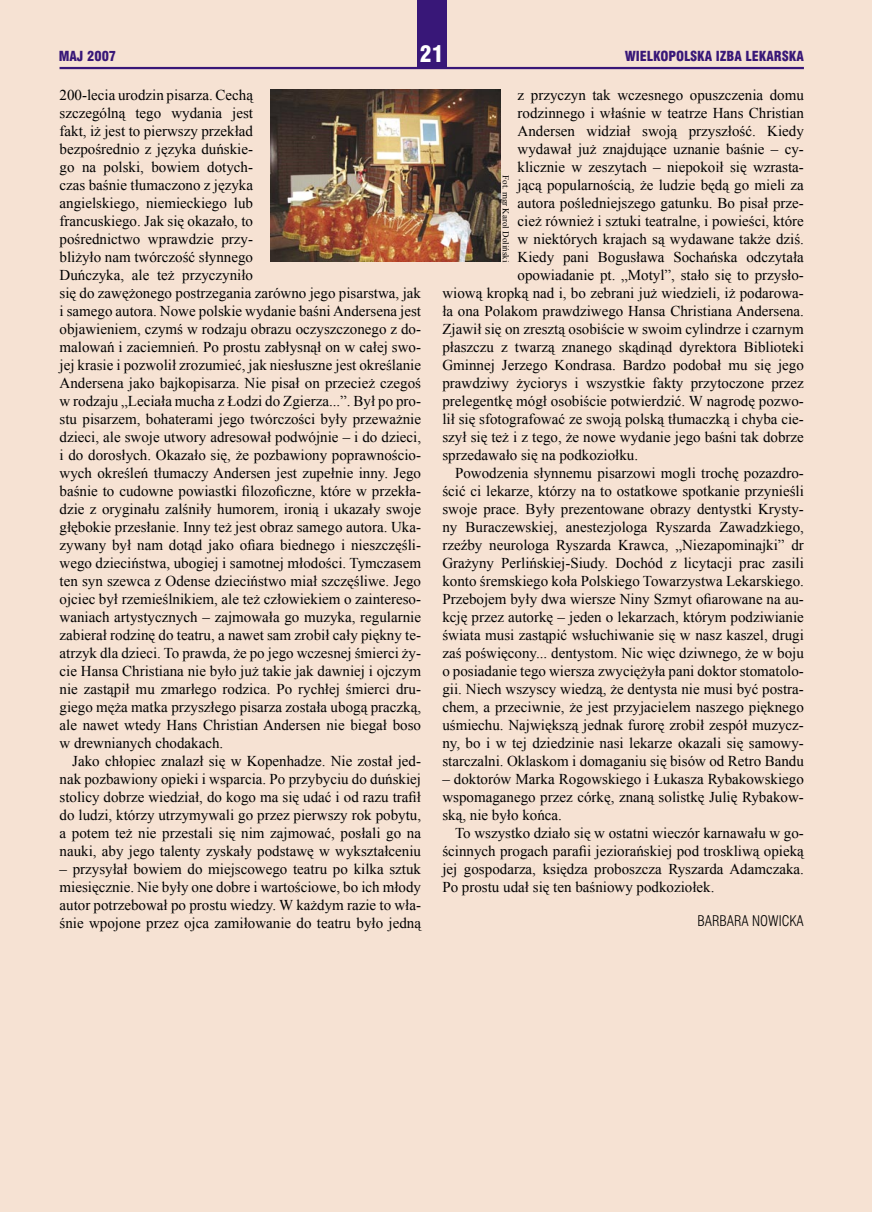
<style>
.page{position:relative;width:872px;height:1212px;background:#f6e2d3}
.page>*{position:absolute;margin:0;border:0;box-sizing:border-box;transform-origin:0 0}
.t1{font:21px "Swis 721 Blk Cn PL";color:#fff}
.TEXT_GLOWNY{font:15px/18px "Times New Roman";color:#000;text-align:justify}
.TEXT_AKAPITOWY{font:15px/18px "Times New Roman";color:#000}
.podpis_art_duzy{font:13.5px "Swis 721 Lt Cn PL";color:#000}
.t2{font:12.75px "Swis 721 Blk Cn PL";color:#381778}
.FOTOGRAF{font:9px "Times New Roman";color:#000}
</style>
<div class="page">
<img style="left:270px;top:89px;width:230px;height:173px">
<div style="left:417px;top:0;width:29px;height:68px;background:#381778"></div>
<hr style="left:60px;top:67px;width:744px;height:2px;background:#381778">
<p class="t2" style="left:59px;top:48px;width:59px">MAJ 2007</p>
<p class="t1" style="left:420px;top:40px;width:25px">21</p>
<p class="t2" style="left:625px;top:48px;width:181px">WIELKOPOLSKA IZBA LEKARSKA</p>
<p class="TEXT_AKAPITOWY" style="left:60px;top:85px;width:363px">200-lecia urodzin pisarza. Cechą<br>szczególną tego wydania jest<br>fakt, iż jest to pierwszy przekład<br>bezpośrednio z języka duńskie-<br>go na polski, bowiem dotych-<br>czas baśnie tłumaczono z języka<br>angielskiego, niemieckiego lub<br>francuskiego. Jak się okazało, to<br>pośrednictwo wprawdzie przy-<br>bliżyło nam twórczość słynnego<br>Duńczyka, ale też przyczyniło<br>się do zawężonego postrzegania zarówno jego pisarstwa, jak i samego autora. Nowe polskie wydanie baśni Andersena jest objawieniem, czymś w rodzaju obrazu oczyszczonego z do&shy;malowań i zaciemnień. Po prostu zabłysnął on w całej swo&shy;jej krasie i pozwolił zrozumieć, jak niesłuszne jest określanie Andersena jako bajkopisarza. Nie pisał on przecież czegoś w rodzaju „Leciała mucha z Łodzi do Zgierza...”. Był po pro&shy;stu pisarzem, bohaterami jego twórczości były przeważnie dzieci, ale swoje utwory adresował podwójnie – i do dzieci, i do dorosłych. Okazało się, że pozbawiony poprawnościo&shy;wych określeń tłumaczy Andersen jest zupełnie inny. Jego baśnie to cudowne powiastki filozoficzne, które w przekła&shy;dzie z oryginału zalśniły humorem, ironią i ukazały swoje głębokie przesłanie. Inny też jest obraz samego autora. Uka&shy;zywany był nam dotąd jako ofiara biednego i nieszczęśli&shy;wego dzieciństwa, ubogiej i samotnej młodości. Tymczasem ten syn szewca z Odense dzieciństwo miał szczęśliwe. Jego ojciec był rzemieślnikiem, ale też człowiekiem o zaintereso&shy;waniach artystycznych – zajmowała go muzyka, regularnie zabierał rodzinę do teatru, a nawet sam zrobił cały piękny te&shy;atrzyk dla dzieci. To prawda, że po jego wczesnej śmierci ży&shy;cie Hansa Christiana nie było już takie jak dawniej i ojczym nie zastąpił mu zmarłego rodzica. Po rychłej śmierci dru&shy;giego męża matka przyszłego pisarza została ubogą praczką, ale nawet wtedy Hans Christian Andersen nie biegał boso w drewnianych chodakach.</p>
<p class="TEXT_GLOWNY" style="left:60px;top:751px;width:363px;text-indent:13px">Jako chłopiec znalazł się w Kopenhadze. Nie został jed&shy;nak pozbawiony opieki i wsparcia. Po przybyciu do duńskiej stolicy dobrze wiedział, do kogo ma się udać i od razu trafił do ludzi, którzy utrzymywali go przez pierwszy rok pobytu, a potem też nie przestali się nim zajmować, posłali go na nauki, aby jego talenty zyskały podstawę w wykształceniu</p>
<p class="TEXT_GLOWNY" style="left:60px;top:859px;width:363px">– przysyłał bowiem do miejscowego teatru po kilka sztuk miesięcznie. Nie były one dobre i wartościowe, bo ich młody autor potrzebował po prostu wiedzy. W każdym razie to wła&shy;śnie wpojone przez ojca zamiłowanie do teatru było jedną</p>
<p class="TEXT_GLOWNY" style="left:517px;top:85px;width:288px">z przyczyn tak wczesnego opuszczenia domu</p>
<p class="TEXT_GLOWNY" style="left:517px;top:103px;width:288px">rodzinnego i właśnie w teatrze Hans Christian</p>
<p class="TEXT_GLOWNY" style="left:517px;top:121px;width:288px">Andersen widział swoją przyszłość. Kiedy</p>
<p class="TEXT_GLOWNY" style="left:517px;top:139px;width:288px">wydawał już znajdujące uznanie baśnie – cy-</p>
<p class="TEXT_GLOWNY" style="left:517px;top:157px;width:288px">klicznie w zeszytach – niepokoił się wzrasta-</p>
<p class="TEXT_GLOWNY" style="left:517px;top:175px;width:288px">jącą popularnością, że ludzie będą go mieli za</p>
<p class="TEXT_GLOWNY" style="left:517px;top:193px;width:288px">autora pośledniejszego gatunku. Bo pisał prze-</p>
<p class="TEXT_GLOWNY" style="left:517px;top:211px;width:288px">cież również i sztuki teatralne, i powieści, które</p>
<p class="TEXT_GLOWNY" style="left:517px;top:229px;width:288px">w niektórych krajach są wydawane także dziś.</p>
<p class="TEXT_GLOWNY" style="left:517px;top:247px;width:288px">Kiedy pani Bogusława Sochańska odczytała</p>
<p class="TEXT_GLOWNY" style="left:517px;top:265px;width:288px">opowiadanie pt. „Motyl”, stało się to przysło-</p>
<p class="TEXT_GLOWNY" style="left:442px;top:283px;width:363px">wiową kropką nad i, bo zebrani już wiedzieli, iż podarowa-</p>
<p class="TEXT_GLOWNY" style="left:442px;top:301px;width:363px">ła ona Polakom prawdziwego Hansa Christiana Andersena.</p>
<p class="TEXT_GLOWNY" style="left:442px;top:319px;width:363px">Zjawił się on zresztą osobiście w swoim cylindrze i czarnym</p>
<p class="TEXT_GLOWNY" style="left:442px;top:337px;width:363px">płaszczu z twarzą znanego skądinąd dyrektora Biblioteki</p>
<p class="TEXT_GLOWNY" style="left:442px;top:355px;width:363px">Gminnej Jerzego Kondrasa. Bardzo podobał mu się jego</p>
<p class="TEXT_GLOWNY" style="left:442px;top:373px;width:363px">prawdziwy życiorys i wszystkie fakty przytoczone przez</p>
<p class="TEXT_GLOWNY" style="left:442px;top:391px;width:363px">prelegentkę mógł osobiście potwierdzić. W nagrodę pozwo-</p>
<p class="TEXT_GLOWNY" style="left:442px;top:409px;width:363px">lił się sfotografować ze swoją polską tłumaczką i chyba cie-</p>
<p class="TEXT_GLOWNY" style="left:442px;top:427px;width:363px">szył się też i z tego, że nowe wydanie jego baśni tak dobrze</p>
<p class="TEXT_GLOWNY" style="left:442px;top:445px;width:197px">sprzedawało się na podkoziołku.</p>
<p class="TEXT_GLOWNY" style="left:442px;top:463px;width:363px;text-indent:13px">Powodzenia słynnemu pisarzowi mogli trochę pozazdro&shy;ścić ci lekarze, którzy na to ostatkowe spotkanie przynieśli swoje prace. Były prezentowane obrazy dentystki Krysty&shy;ny Buraczewskiej, anestezjologa Ryszarda Zawadzkiego, rzeźby neurologa Ryszarda Krawca, „Niezapominajki” dr Grażyny Perlińskiej-Siudy. Dochód z licytacji prac zasili konto śremskiego koła Polskiego Towarzystwa Lekarskiego.<br>Przebojem były dwa wiersze Niny Szmyt ofiarowane na au&shy;kcję przez autorkę – jeden o lekarzach, którym podziwianie świata musi zastąpić wsłuchiwanie się w nasz kaszel, drugi zaś poświęcony... dentystom. Nic więc dziwnego, że w boju o posiadanie tego wiersza zwyciężyła pani doktor stomatolo&shy;gii. Niech wszyscy wiedzą, że dentysta nie musi być postra&shy;chem, a przeciwnie, że jest przyjacielem naszego pięknego uśmiechu. Największą jednak furorę zrobił zespół muzycz&shy;ny, bo i w tej dziedzinie nasi lekarze okazali się samowy&shy;starczalni. Oklaskom i domaganiu się bisów od Retro Bandu</p>
<p class="TEXT_GLOWNY" style="left:442px;top:769px;width:363px">– doktorów Marka Rogowskiego i Łukasza Rybakowskiego wspomaganego przez córkę, znaną solistkę Julię Rybakow&shy;ską, nie było końca.</p>
<p class="TEXT_GLOWNY" style="left:442px;top:823px;width:363px;text-indent:13px">To wszystko działo się w ostatni wieczór karnawału w go&shy;ścinnych progach parafii jeziorańskiej pod troskliwą opieką jej gospodarza, księdza proboszcza Ryszarda Adamczaka.<br>Po prostu udał się ten baśniowy podkoziołek.</p>
<p class="podpis_art_duzy" style="left:697px;top:912px;width:108px">BARBARA NOWICKA</p>
<p class="FOTOGRAF" style="left:512px;top:175px;width:89px;rotate:90deg">Fot. mgr Karol Doliński</p>
</div>
